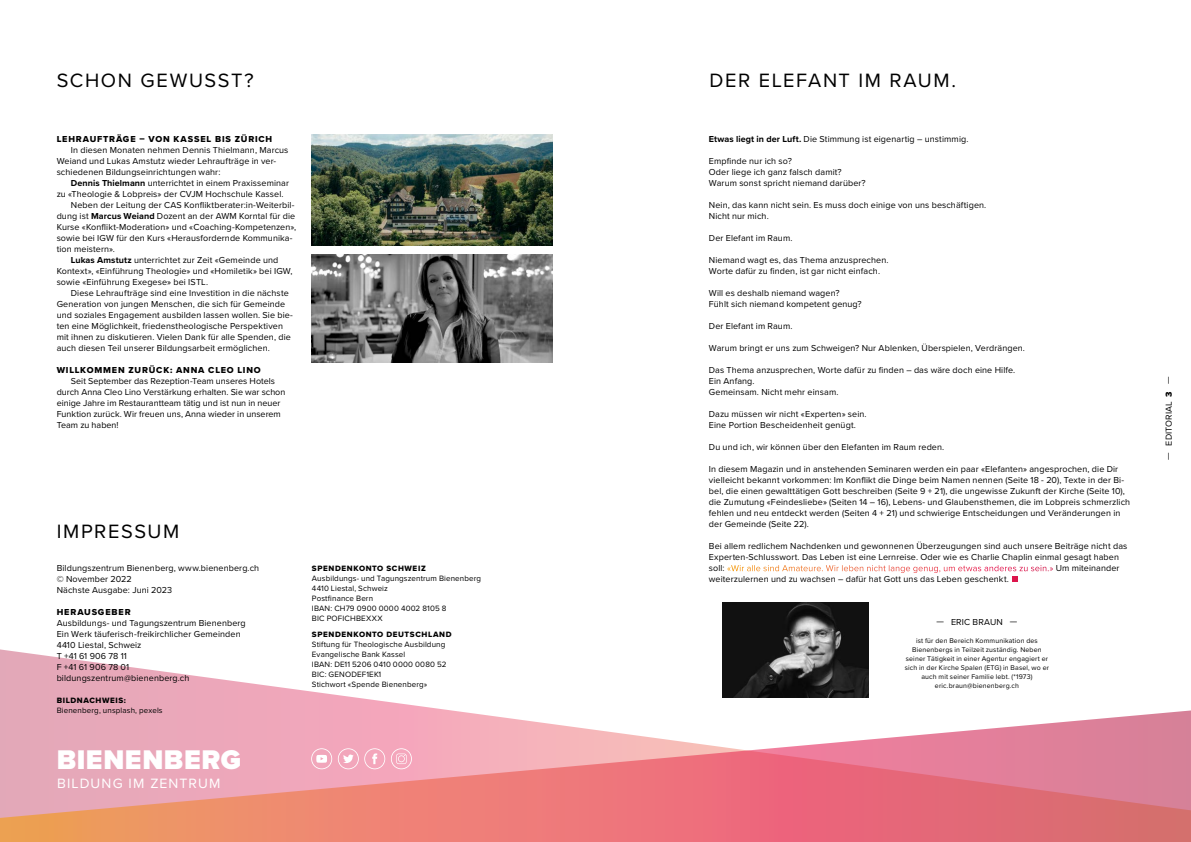
<style>
.page{position:relative;width:1191px;height:842px;background:#fff}
.page>*{position:absolute;margin:0;border:0;box-sizing:border-box;transform-origin:0 0}
.t1{font:900 28px "Proxima Nova";letter-spacing:.02em;color:#fff}
.t2{font:20px "Proxima Nova";letter-spacing:.08em;color:#000}
.t3{font:14px "Proxima Nova";letter-spacing:.08em;color:#fff}
.t4{font:9px/11px "Proxima Nova";letter-spacing:.01em;color:#000}
.t5{font:9px "Proxima Nova Extrabld";letter-spacing:.095em;color:#000}
.t6{font:8px/10px "Proxima Nova";letter-spacing:.015em;color:#000}
.t7{font:8px "Proxima Nova Extrabld";letter-spacing:.075em;color:#000}
.t8{font:7px/9px "Proxima Nova";letter-spacing:.02em;color:#000;text-align:center}
.s1{font-weight:700}
.s2{color:#fff}
.s3{font-family:"Proxima Nova Extrabld"}
</style>
<div class="page">
<svg style="left:0;top:648px;width:869px;height:62px"></svg>
<svg style="left:0;top:710px;width:1191px;height:132px;background:#eb959c"></svg>
<img style="left:312px;top:135px;width:241px;height:110px">
<svg style="left:391px;top:748px;width:21px;height:21px"></svg>
<svg style="left:311px;top:748px;width:21px;height:21px"></svg>
<svg style="left:338px;top:748px;width:47px;height:21px"></svg>
<img style="left:312px;top:254px;width:241px;height:108px">
<img style="left:722px;top:603px;width:146px;height:95px">
<h2 class="t2" style="left:57px;top:66px;width:199px">SCHON GEWUSST?</h2>
<p class="t5" style="left:57px;top:132px;width:217px">LEHRAUFTRÄGE – VON KASSEL BIS ZÜRICH</p>
<p class="t4" style="left:57px;top:144px;width:233px;text-indent:14px">In diesen Monaten nehmen Dennis Thielmann, Marcus<br>Weiand und Lukas Amstutz wieder Lehraufträge in ver&shy;schiedenen Bildungseinrichtungen wahr:</p>
<p class="t4" style="left:71px;top:177px;width:220px"><span class="s1">Dennis Thielmann</span> unterrichtet in einem Praxisseminar</p>
<p class="t4" style="left:57px;top:188px;width:228px">zu «Theologie &amp; Lobpreis» der CVJM Hochschule Kassel.</p>
<p class="t4" style="left:71px;top:199px;width:225px">Neben der Leitung der CAS Konfliktberater:in-Weiterbil-</p>
<p class="t4" style="left:57px;top:210px;width:240px">dung ist <span class="s1">Marcus Weiand</span> Dozent an der AWM Korntal für die</p>
<p class="t4" style="left:57px;top:221px;width:241px">Kurse «Konflikt-Moderation» und «Coaching-Kompetenzen»,</p>
<p class="t4" style="left:57px;top:232px;width:237px">sowie bei IGW für den Kurs «Herausfordernde Kommunika-</p>
<p class="t4" style="left:57px;top:243px;width:60px">tion meistern».</p>
<p class="t4" style="left:71px;top:254px;width:209px"><span class="s1">Lukas Amstutz</span> unterrichtet zur Zeit «Gemeinde und</p>
<p class="t4" style="left:57px;top:265px;width:237px">Kontext», «Einführung Theologie» und «Homiletik» bei IGW,</p>
<p class="t4" style="left:57px;top:276px;width:153px">sowie «Einführung Exegese» bei ISTL.</p>
<p class="t4" style="left:71px;top:287px;width:219px">Diese Lehraufträge sind eine Investition in die nächste</p>
<p class="t4" style="left:57px;top:298px;width:230px">Generation von jungen Menschen, die sich für Gemeinde</p>
<p class="t4" style="left:57px;top:309px;width:238px">und soziales Engagement ausbilden lassen wollen. Sie bie-</p>
<p class="t4" style="left:57px;top:320px;width:228px">ten eine Möglichkeit, friedenstheologische Perspektiven</p>
<p class="t4" style="left:57px;top:331px;width:236px">mit ihnen zu diskutieren. Vielen Dank für alle Spenden, die</p>
<p class="t4" style="left:57px;top:342px;width:215px">auch diesen Teil unserer Bildungsarbeit ermöglichen.</p>
<p class="t5" style="left:57px;top:363px;width:206px">WILLKOMMEN ZURÜCK: ANNA CLEO LINO</p>
<p class="t4" style="left:57px;top:375px;width:230px;text-indent:14px">Seit September das Rezeption-Team unseres Hotels durch Anna Cleo Lino Verstärkung erhalten. Sie war schon einige Jahre im Restaurantteam tätig und ist nun in neuer Funktion zurück. Wir freuen uns, Anna wieder in unserem Team zu haben!</p>
<h2 class="t2" style="left:57px;top:517px;width:124px">IMPRESSUM</h2>
<p class="t4" style="left:57px;top:562px;width:204px">Bildungszentrum Bienenberg, www.bienenberg.ch © November 2022<br>Nächste Ausgabe: Juni 2023</p>
<p class="t5" style="left:57px;top:605px;width:76px">HERAUSGEBER</p>
<p class="t4" style="left:57px;top:617px;width:190px">Ausbildungs- und Tagungszentrum Bienenberg<br>Ein Werk täuferisch-freikirchlicher Gemeinden<br>4410 Liestal, Schweiz<br>T +41 61 906 78 11<br>F +41 61 906 78 01 bildungszentrum@bienenberg.ch</p>
<p class="t7" style="left:57px;top:695px;width:71px">BILDNACHWEIS:</p>
<p class="t6" style="left:57px;top:705px;width:107px">Bienenberg, unsplash, pexels</p>
<h1 class="t1" style="left:57px;top:739px;width:186px">BIENENBERG</h1>
<h3 class="t3" style="left:57px;top:772px;width:165px">BILDUNG IM ZENTRUM</h3>
<p class="t7" style="left:312px;top:563px;width:115px">SPENDENKONTO SCHWEIZ</p>
<p class="t6" style="left:312px;top:573px;width:171px">Ausbildungs- und Tagungszentrum Bienenberg<br>4410 Liestal, Schweiz<br>Postfinance Bern<br>IBAN: CH79 0900 0000 4002 8105 8<br>BIC POFICHBEXXX</p>
<p class="t7" style="left:312px;top:629px;width:141px">SPENDENKONTO DEUTSCHLAND</p>
<p class="t6" style="left:312px;top:639px;width:136px">Stiftung für Theologische Ausbildung<br>Evangelische Bank Kassel<br>IBAN: DE11 5206 0410 0000 0080 52<br>BIC: GENODEF1EK1<br>Stichwort «Spende Bienenberg»</p>
<h2 class="t2" style="left:709px;top:66px;width:248px">DER ELEFANT IM RAUM.</h2>
<p class="t4" style="left:709px;top:133px;width:261px"><span class="s1">Etwas liegt in der Luft.</span> Die Stimmung ist eigenartig – unstimmig.</p>
<p class="t4" style="left:709px;top:155px;width:158px">Empfinde nur ich so?<br>Oder liege ich ganz falsch damit?<br>Warum sonst spricht niemand darüber?</p>
<p class="t4" style="left:709px;top:199px;width:279px">Nein, das kann nicht sein. Es muss doch einige von uns beschäftigen.<br>Nicht nur mich.</p>
<p class="t4" style="left:709px;top:232px;width:85px">Der Elefant im Raum.</p>
<p class="t4" style="left:709px;top:254px;width:181px">Niemand wagt es, das Thema anzusprechen.<br>Worte dafür zu finden, ist gar nicht einfach.</p>
<p class="t4" style="left:709px;top:287px;width:154px">Will es deshalb niemand wagen?<br>Fühlt sich niemand kompetent genug?</p>
<p class="t4" style="left:709px;top:320px;width:85px">Der Elefant im Raum.</p>
<p class="t4" style="left:709px;top:342px;width:318px">Warum bringt er uns zum Schweigen? Nur Ablenken, Überspielen, Verdrängen.</p>
<p class="t4" style="left:709px;top:364px;width:308px">Das Thema anzusprechen, Worte dafür zu finden – das wäre doch eine Hilfe.<br>Ein Anfang.<br>Gemeinsam. Nicht mehr einsam.</p>
<p class="t4" style="left:709px;top:408px;width:159px">Dazu müssen wir nicht «Experten» sein.<br>Eine Portion Bescheidenheit genügt.</p>
<p class="t4" style="left:709px;top:441px;width:237px">Du und ich, wir können über den Elefanten im Raum reden.</p>
<p class="t4" style="left:709px;top:463px;width:423px">In diesem Magazin und in anstehenden Seminaren werden ein paar «Elefanten» angesprochen, die Dir vielleicht bekannt vorkommen: Im Konflikt die Dinge beim Namen nennen (Seite 18 - 20), Texte in der Bi&shy;bel, die einen gewalttätigen Gott beschreiben (Seite 9 + 21), die ungewisse Zukunft der Kirche (Seite 10), die Zumutung «Feindesliebe» (Seiten 14 – 16), Lebens- und Glaubensthemen, die im Lobpreis schmerzlich fehlen und neu entdeckt werden (Seiten 4 + 21) und schwierige Entscheidungen und Veränderungen in der Gemeinde (Seite 22).</p>
<p class="t4" style="left:709px;top:540px;width:420px">Bei allem redlichem Nachdenken und gewonnenen Überzeugungen sind auch unsere Beiträge nicht das Experten-Schlusswort. Das Leben ist eine Lernreise. Oder wie es Charlie Chaplin einmal gesagt haben soll: <span class="s2">«Wir alle sind Amateure. Wir leben nicht lange genug, um etwas anderes zu sein.»</span> Um miteinander weiterzulernen und zu wachsen – dafür hat Gott uns das Leben geschenkt. <span class="s2">■</span></p>
<p class="t4" style="left:936px;top:616px;width:82px">— ERIC BRAUN —</p>
<p class="t8" style="left:904px;top:636px;width:146px">ist für den Bereich Kommunikation des Bienenbergs in Teilzeit zuständig. Neben seiner Tätigkeit in einer Agentur engagiert er sich in der Kirche Spalen (ETG) in Basel, wo er auch mit seiner Familie lebt. (*1973) eric.braun@bienenberg.ch</p>
<p class="t4" style="left:1163px;top:460px;width:85px;rotate:-90deg">— EDITORIAL <span class="s3">3</span> —</p>
</div>
